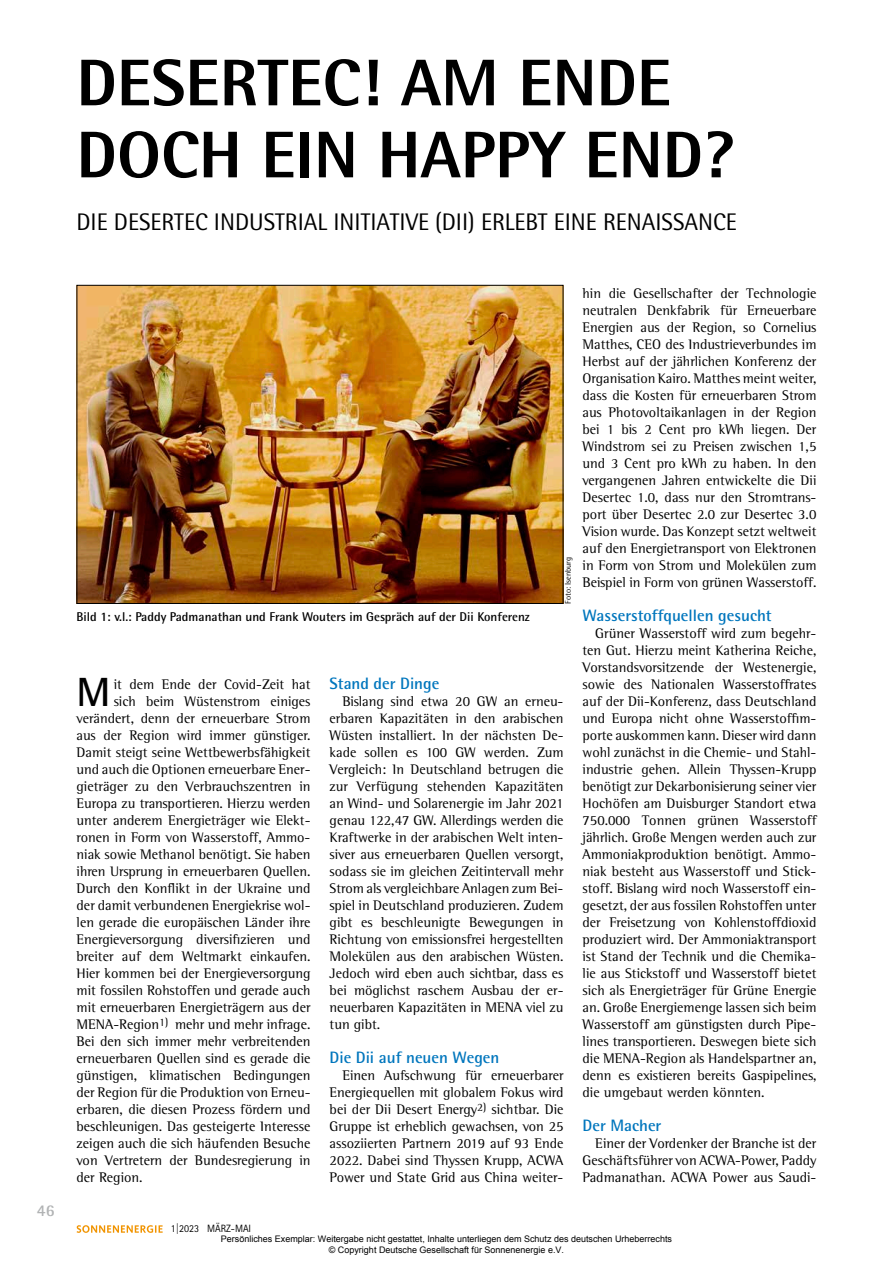
<style>
.page{position:relative;width:893px;height:1263px;background:#fff}
.page>*{position:absolute;margin:0;border:0;box-sizing:border-box;transform-origin:0 0}
.t1{font:800 66px/72px "Rotis Semi Sans Std";color:#000}
.t2{font:700 40.8px "Rotis Semi Sans Std";color:#000}
.t3{font:24px "Rotis Semi Sans Std";color:#000}
.t4{font:700 16.5px "Rotis Semi Sans Std";color:#0076bd}
.t5{font:700 16.5px "Rotis Semi Sans Std";color:#b1b3b4}
.t6{font:14.25px/17px "Rotis Semi Serif Std";color:#000;text-align:justify}
.t7{font:700 12.75px "Rotis Semi Sans Std";color:#000}
.t8{font:10.65px "Rotis Sans Serif Std";color:#000;scale:.95 1}
.t9{font:9px/10.8px "Arial";color:#000;text-align:center}
.t10{font:8.25px "Rotis Semi Sans Std";color:#000}
</style>
<div class="page">
<svg style="left:77px;top:1225px;width:86px;height:8px"></svg>
<img style="left:79px;top:287px;width:482px;height:315px">
<div style="left:77px;top:285px;width:486px;height:319px;border:1px solid #000"></div>
<p class="t5" style="left:37px;top:1200px;width:19px">46</p>
<h1 class="t1" style="left:77px;top:46px;width:659px">DESERTEC! AM ENDE<br>DOCH EIN HAPPY END?</h1>
<h3 class="t3" style="left:77px;top:207px;width:662px">DIE DESERTEC INDUSTRIAL INITIATIVE (DII) ERLEBT EINE RENAISSANCE</h3>
<p class="t7" style="left:77px;top:609px;width:455px">Bild 1: v.l.: Paddy Padmanathan und Frank Wouters im Gespräch auf der Dii Konferenz</p>
<p class="t10" style="left:563px;top:604px;width:48px;rotate:-90deg">Foto: Isenburg</p>
<h2 class="t2" style="left:77px;top:667px;width:36px">M</h2>
<p class="t6" style="left:114px;top:676px;width:198px">it dem Ende der Covid-Zeit hat</p>
<p class="t6" style="left:114px;top:693px;width:198px">sich beim Wüstenstrom einiges</p>
<p class="t6" style="left:77px;top:710px;width:235px">verändert, denn der erneuerbare Strom</p>
<p class="t6" style="left:77px;top:727px;width:235px">aus der Region wird immer günstiger.</p>
<p class="t6" style="left:77px;top:744px;width:235px">Damit steigt seine Wettbewerbsfähigkeit</p>
<p class="t6" style="left:77px;top:761px;width:235px">und auch die Optionen erneuerbare Ener-</p>
<p class="t6" style="left:77px;top:778px;width:235px">gieträger zu den Verbrauchszentren in</p>
<p class="t6" style="left:77px;top:795px;width:235px">Europa zu transportieren. Hierzu werden</p>
<p class="t6" style="left:77px;top:812px;width:235px">unter anderem Energieträger wie Elekt-</p>
<p class="t6" style="left:77px;top:829px;width:235px">ronen in Form von Wasserstoff, Ammo-</p>
<p class="t6" style="left:77px;top:846px;width:235px">niak sowie Methanol benötigt. Sie haben</p>
<p class="t6" style="left:77px;top:863px;width:235px">ihren Ursprung in erneuerbaren Quellen.</p>
<p class="t6" style="left:77px;top:880px;width:235px">Durch den Konflikt in der Ukraine und</p>
<p class="t6" style="left:77px;top:897px;width:235px">der damit verbundenen Energiekrise wol-</p>
<p class="t6" style="left:77px;top:914px;width:235px">len gerade die europäischen Länder ihre</p>
<p class="t6" style="left:77px;top:931px;width:235px">Energieversorgung diversifizieren und</p>
<p class="t6" style="left:77px;top:948px;width:235px">breiter auf dem Weltmarkt einkaufen.</p>
<p class="t6" style="left:77px;top:965px;width:235px">Hier kommen bei der Energieversorgung</p>
<p class="t6" style="left:77px;top:982px;width:235px">mit fossilen Rohstoffen und gerade auch</p>
<p class="t6" style="left:77px;top:999px;width:235px">mit erneuerbaren Energieträgern aus der</p>
<p class="t6" style="left:77px;top:1016px;width:235px">MENA-Region<sup>1)</sup> mehr und mehr infrage.</p>
<p class="t6" style="left:77px;top:1033px;width:235px">Bei den sich immer mehr verbreitenden</p>
<p class="t6" style="left:77px;top:1050px;width:235px">erneuerbaren Quellen sind es gerade die</p>
<p class="t6" style="left:77px;top:1067px;width:235px">günstigen, klimatischen Bedingungen</p>
<p class="t6" style="left:77px;top:1084px;width:235px">der Region für die Produktion von Erneu-</p>
<p class="t6" style="left:77px;top:1101px;width:235px">erbaren, die diesen Prozess fördern und</p>
<p class="t6" style="left:77px;top:1118px;width:235px">beschleunigen. Das gesteigerte Interesse</p>
<p class="t6" style="left:77px;top:1135px;width:235px">zeigen auch die sich häufenden Besuche</p>
<p class="t6" style="left:77px;top:1152px;width:235px">von Vertretern der Bundesregierung in</p>
<p class="t6" style="left:77px;top:1169px;width:68px">der Region.</p>
<p class="t4" style="left:330px;top:673px;width:111px">Stand der Dinge</p>
<p class="t6" style="left:330px;top:693px;width:235px;text-indent:13px">Bislang sind etwa 20 GW an erneu&shy;erbaren Kapazitäten in den arabischen Wüsten installiert. In der nächsten De&shy;kade sollen es 100 GW werden. Zum Vergleich: In Deutschland betrugen die zur Verfügung stehenden Kapazitäten an Wind- und Solarenergie im Jahr 2021 genau 122,47 GW. Allerdings werden die Kraftwerke in der arabischen Welt inten&shy;siver aus erneuerbaren Quellen versorgt, sodass sie im gleichen Zeitintervall mehr Strom als vergleichbare Anlagen zum Bei&shy;spiel in Deutschland produzieren. Zudem gibt es beschleunigte Bewegungen in Richtung von emissionsfrei hergestellten Molekülen aus den arabischen Wüsten.<br>Jedoch wird eben auch sichtbar, dass es bei möglichst raschem Ausbau der er&shy;neuerbaren Kapazitäten in MENA viel zu tun gibt.</p>
<p class="t4" style="left:330px;top:1047px;width:171px">Die Dii auf neuen Wegen</p>
<p class="t6" style="left:330px;top:1067px;width:235px;text-indent:13px">Einen Aufschwung für erneuerbarer Energiequellen mit globalem Fokus wird bei der Dii Desert Energy<sup>2)</sup> sichtbar. Die Gruppe ist erheblich gewachsen, von 25 assoziierten Partnern 2019 auf 93 Ende 2022. Dabei sind Thyssen Krupp, ACWA Power und State Grid aus China weiter-</p>
<p class="t6" style="left:583px;top:284px;width:235px">hin die Gesellschafter der Technologie neutralen Denkfabrik für Erneuerbare Energien aus der Region, so Cornelius Matthes, CEO des Industrieverbundes im Herbst auf der jährlichen Konferenz der Organisation Kairo. Matthes meint weiter, dass die Kosten für erneuerbaren Strom aus Photovoltaikanlagen in der Region bei 1 bis 2 Cent pro kWh liegen. Der Windstrom sei zu Preisen zwischen 1,5 und 3 Cent pro kWh zu haben. In den vergangenen Jahren entwickelte die Dii Desertec 1.0, dass nur den Stromtrans&shy;port über Desertec 2.0 zur Desertec 3.0<br>Vision wurde. Das Konzept setzt weltweit auf den Energietransport von Elektronen in Form von Strom und Molekülen zum Beispiel in Form von grünen Wasserstoff.</p>
<p class="t4" style="left:583px;top:605px;width:191px">Wasserstoffquellen gesucht</p>
<p class="t6" style="left:583px;top:624px;width:235px;text-indent:13px">Grüner Wasserstoff wird zum begehr&shy;ten Gut. Hierzu meint Katherina Reiche, Vorstandsvorsitzende der Westenergie, sowie des Nationalen Wasserstoffrates auf der Dii-Konferenz, dass Deutschland und Europa nicht ohne Wasserstoffim&shy;porte auskommen kann. Dieser wird dann wohl zunächst in die Chemie- und Stahl&shy;industrie gehen. Allein Thyssen-Krupp benötigt zur Dekarbonisierung seiner vier Hochöfen am Duisburger Standort etwa 750.000 Tonnen grünen Wasserstoff jährlich. Große Mengen werden auch zur Ammoniakproduktion benötigt. Ammo&shy;niak besteht aus Wasserstoff und Stick&shy;stoff. Bislang wird noch Wasserstoff ein&shy;gesetzt, der aus fossilen Rohstoffen unter der Freisetzung von Kohlenstoffdioxid produziert wird. Der Ammoniaktransport ist Stand der Technik und die Chemika&shy;lie aus Stickstoff und Wasserstoff bietet sich als Energieträger für Grüne Energie an. Große Energiemenge lassen sich beim Wasserstoff am günstigsten durch Pipe&shy;lines transportieren. Deswegen biete sich die MENA-Region als Handelspartner an, denn es existieren bereits Gaspipelines, die umgebaut werden könnten.</p>
<p class="t4" style="left:583px;top:1115px;width:80px">Der Macher</p>
<p class="t6" style="left:583px;top:1135px;width:235px;text-indent:13px">Einer der Vordenker der Branche ist der Geschäftsführer von ACWA-Power, Paddy Padmanathan. ACWA Power aus Saudi-</p>
<p class="t8" style="left:171px;top:1222px;width:86px">1|2023 MÄRZ-MAI</p>
<p class="t9" style="left:221px;top:1233px;width:453px">Persönliches Exemplar: Weitergabe nicht gestattet, Inhalte unterliegen dem Schutz des deutschen Urheberrechts © Copyright Deutsche Gesellschaft für Sonnenenergie e.V.</p>
</div>
